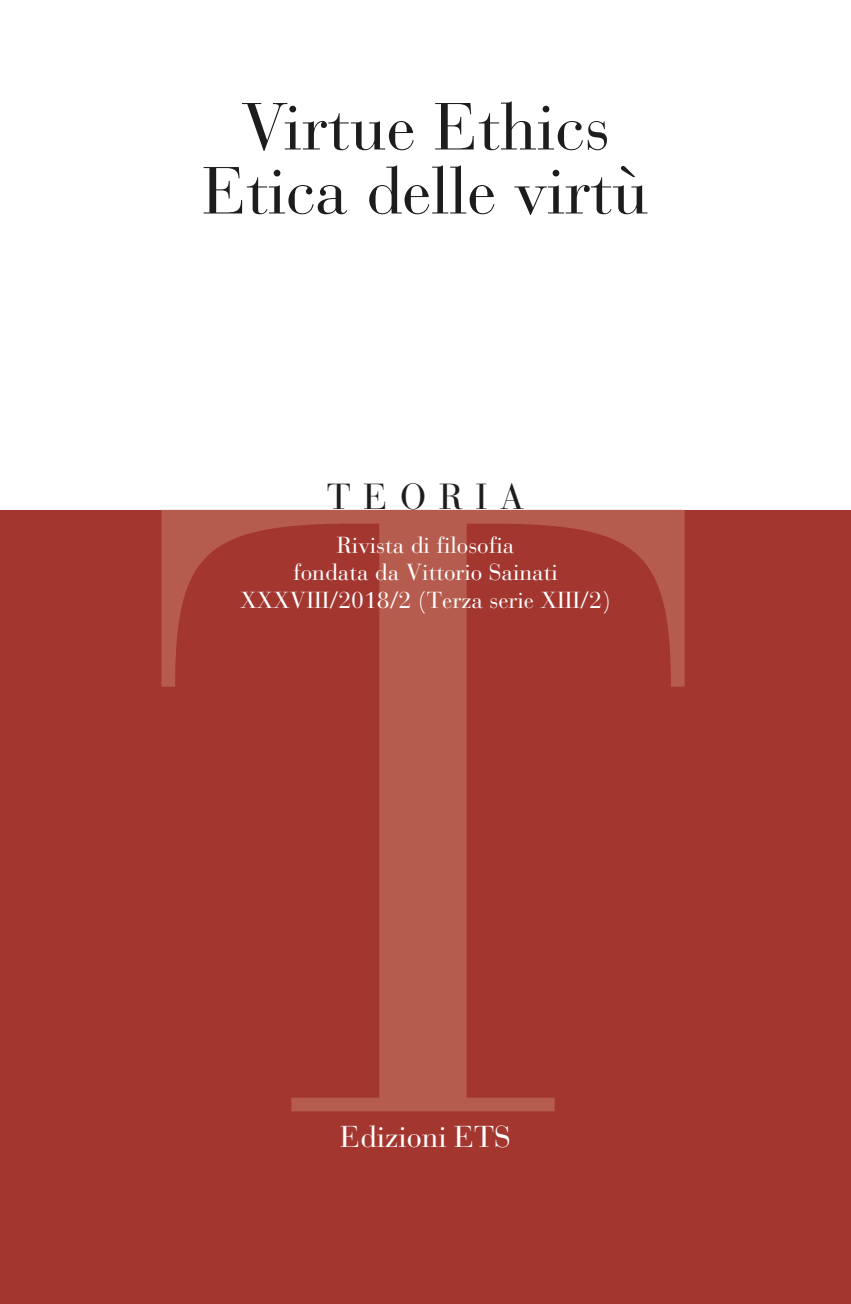
<style>
.page{position:relative;width:851px;height:1304px;background:#fff}
.page>*{position:absolute;margin:0;border:0;box-sizing:border-box;transform-origin:0 0}
.t1{font:66px/64px "Bauer Bodoni Std";letter-spacing:-.005em;color:#1d1d1b;text-align:center}
.t2{font:36px "Bauer Bodoni Std";letter-spacing:.35em;color:#1d1d1b}
.t3{font:30px "Bauer Bodoni Std";color:#fff}
.t4{font:23px/27.6px "Bauer Bodoni Std";color:#fff;text-align:center}
</style>
<div class="page">
<div style="left:0;top:510px;width:850px;height:794px;background:#a33730"></div>
<img style="left:161px;top:509px;width:524px;height:603px">
<h1 class="t1" style="left:202px;top:96px;width:447px">Virtue Ethics<br>Etica delle virtù</h1>
<h2 class="t2" style="left:327px;top:475px;width:199px">TEORIA</h2>
<p class="t4" style="left:240px;top:531px;width:372px">Rivista di filosofia<br>fondata da Vittorio Sainati<br>XXXVIII/2018/2 (Terza serie XIII/2)</p>
<h3 class="t3" style="left:340px;top:1119px;width:172px">Edizioni ETS</h3>
</div>
